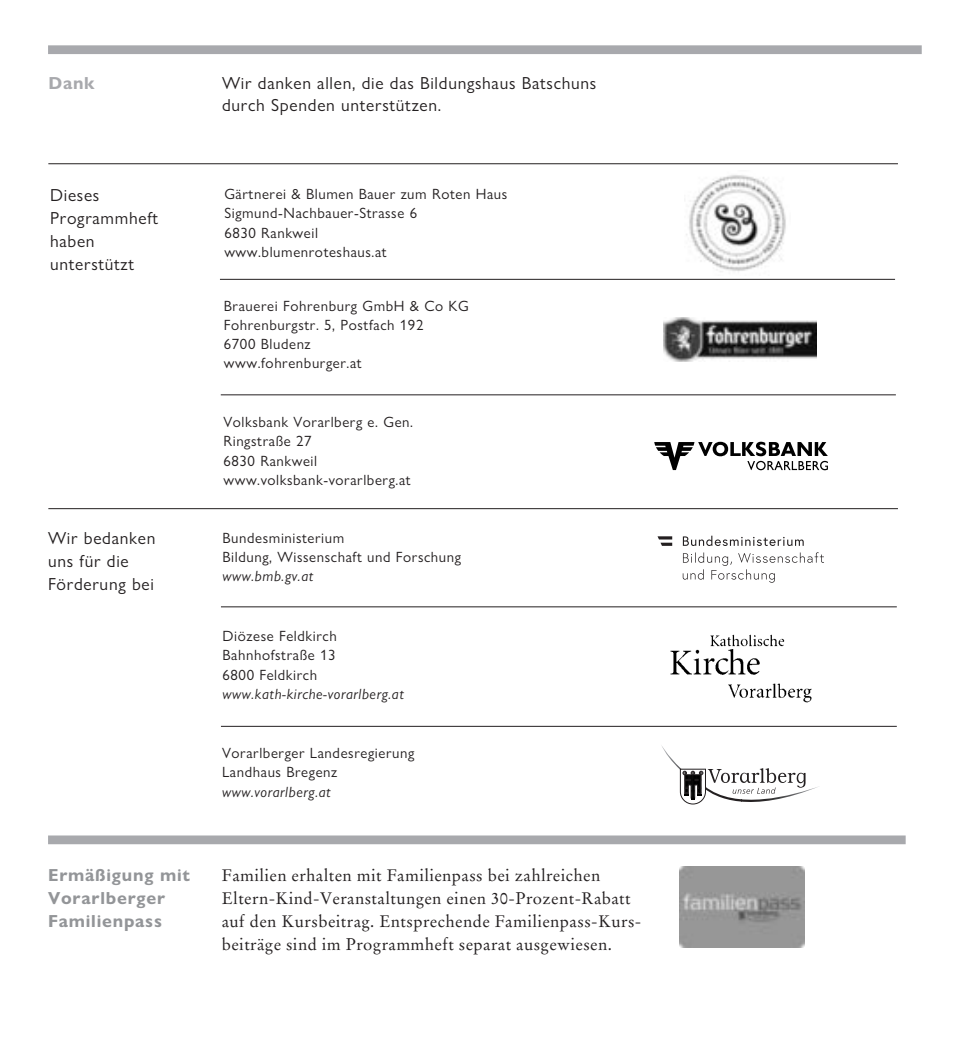
<style>
.page{position:relative;width:968px;height:1042px;background:#fff}
.page>*{position:absolute;margin:0;border:0;box-sizing:border-box;transform-origin:0 0}
.t1{font:17.5px/22.8px "Gill Sans Nova";letter-spacing:.04em;color:#231f20}
.t2{font:700 17.5px/22.8px "Gill Sans Nova";letter-spacing:.045em;color:#939598}
.t3{font:700 17.5px "Gill Sans Nova";color:#a8a9ad}
.t4{font:16.62px/22.8px "Stempel Garamond LT Std";letter-spacing:.025em;color:#231f20}
.t5{font:14.88px/19.2px "Gill Sans Nova";letter-spacing:.04em;color:#231f20}
.t6{font:italic 14.88px "Gill Sans Nova";letter-spacing:.04em;color:#231f20}
</style>
<div class="page">
<div style="left:48px;top:45px;width:873px;height:9px;background:#a8a9ad"></div>
<hr style="left:48px;top:508px;width:849px;height:1px;background:#231f20">
<hr style="left:48px;top:163px;width:849px;height:1px;background:#231f20">
<hr style="left:221px;top:394px;width:674px;height:1px;background:#231f20">
<div style="left:48px;top:835px;width:857px;height:9px;background:#a8a9ad"></div>
<hr style="left:221px;top:726px;width:675px;height:1px;background:#231f20">
<hr style="left:221px;top:606px;width:675px;height:1px;background:#231f20">
<img style="left:679px;top:866px;width:125px;height:81px">
<svg style="left:662px;top:746px;width:157px;height:59px"></svg>
<img style="left:670px;top:634px;width:142px;height:69px">
<svg style="left:682px;top:552px;width:142px;height:31px"></svg>
<svg style="left:682px;top:536px;width:121px;height:10px"></svg>
<svg style="left:657px;top:536px;width:15px;height:10px"></svg>
<svg style="left:654px;top:442px;width:173px;height:28px"></svg>
<hr style="left:220px;top:279px;width:674px;height:1px;background:#231f20">
<img style="left:663px;top:317px;width:153px;height:45px">
<img style="left:686px;top:175px;width:100px;height:97px">
<p class="t3" style="left:48px;top:77px;width:48px">Dank</p>
<p class="t1" style="left:50px;top:186px;width:110px">Dieses<br>Programmheft haben unterstützt</p>
<p class="t1" style="left:48px;top:529px;width:109px">Wir bedanken uns für die<br>Förderung bei</p>
<p class="t1" style="left:222px;top:73px;width:375px">Wir danken allen, die das Bildungshaus Batschuns durch Spenden unterstützen.</p>
<p class="t5" style="left:224px;top:186px;width:284px">Gärtnerei &amp; Blumen Bauer zum Roten Haus<br>Sigmund-Nachbauer-Strasse 6<br>6830 Rankweil<br>www.blumenroteshaus.at</p>
<p class="t5" style="left:224px;top:298px;width:246px">Brauerei Fohrenburg GmbH &amp; Co KG<br>Fohrenburgstr. 5, Postfach 192<br>6700 Bludenz<br>www.fohrenburger.at</p>
<p class="t5" style="left:223px;top:414px;width:191px">Volksbank Vorarlberg e. Gen.<br>Ringstraße 27<br>6830 Rankweil www.volksbank-vorarlberg.at</p>
<p class="t5" style="left:222px;top:529px;width:240px">Bundesministerium<br>Bildung, Wissenschaft und Forschung</p>
<p class="t6" style="left:222px;top:571px;width:92px">www.bmb.gv.at</p>
<p class="t5" style="left:222px;top:628px;width:116px;text-align:justify">Diözese Feldkirch Bahnhofstraße 13<br>6800 Feldkirch</p>
<p class="t6" style="left:222px;top:688px;width:183px">www.kath-kirche-vorarlberg.at</p>
<p class="t5" style="left:222px;top:745px;width:194px">Vorarlberger Landesregierung<br>Landhaus Bregenz</p>
<p class="t6" style="left:222px;top:786px;width:110px">www.vorarlberg.at</p>
<p class="t2" style="left:48px;top:866px;width:144px">Ermäßigung mit<br>Vorarlberger<br>Familienpass</p>
<p class="t4" style="left:222px;top:866px;width:421px">Familien erhalten mit Familienpass bei zahlreichen Eltern-Kind-Veranstaltungen einen 30-Prozent-Rabatt auf den Kursbeitrag. Entsprechende Familienpass-Kurs&shy;beiträge sind im Programmheft separat ausgewiesen.</p>
</div>
